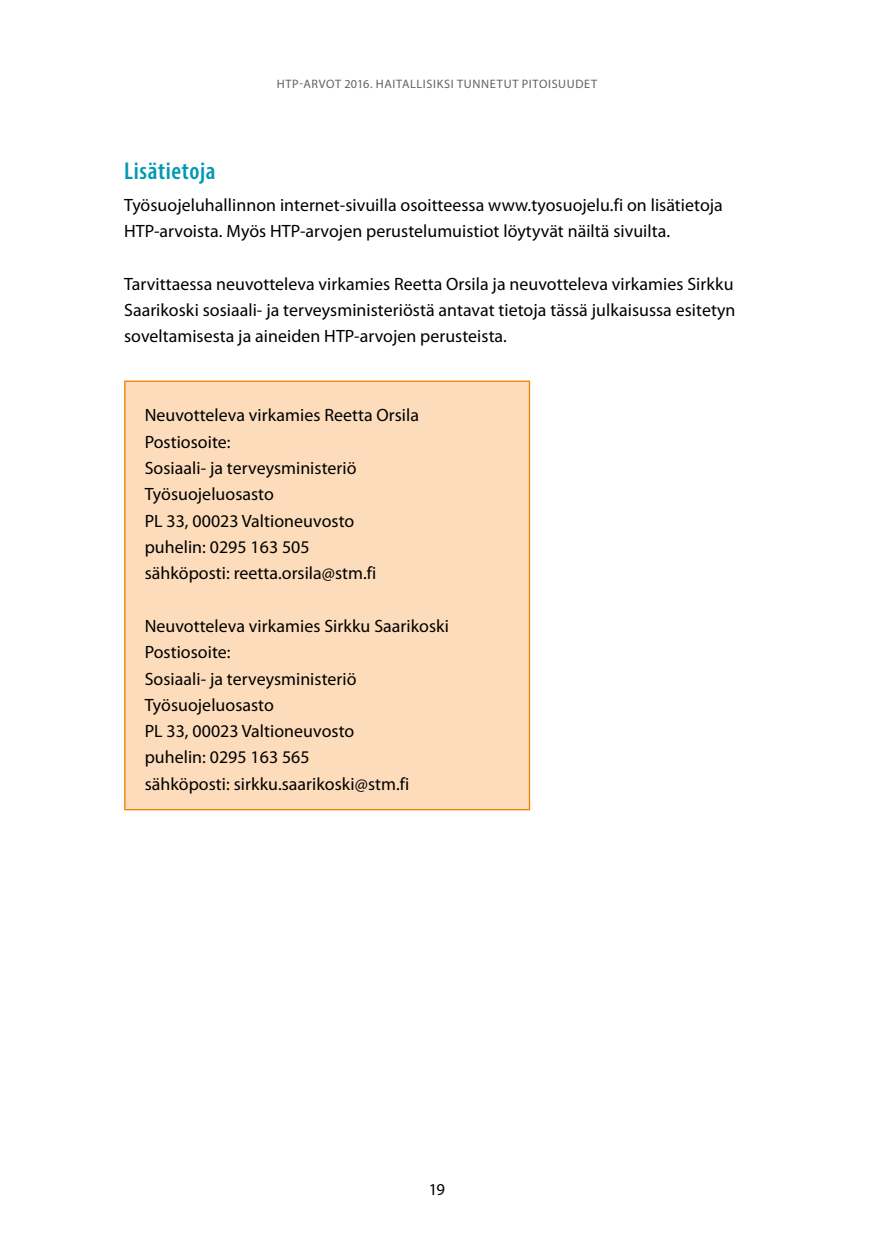
<style>
.page{position:relative;width:874px;height:1241px;background:#fff}
.page>*{position:absolute;margin:0;border:0;box-sizing:border-box;transform-origin:0 0}
.Otsikko_3{font:600 condensed 24.5px "Myriad Pro";letter-spacing:.025em;color:#0099b1}
._01_Leipä_1__kpl_ei{font:17.85px/26.2px "Myriad Pro";letter-spacing:.005em;color:#000}
.t1{font:16.62px "Myriad Pro";color:#000}
.t2{font:12.25px "Myriad Pro";letter-spacing:.05em;color:#636362}
</style>
<div class="page">
<div style="left:125px;top:381px;width:404px;height:428px;background:#fcdcba"></div>
<hr style="left:124px;top:380px;width:406px;height:2px;background:#ef8100">
<hr style="left:124px;top:382px;width:1px;height:426px;background:#ef8100">
<hr style="left:528px;top:382px;width:2px;height:426px;background:#ef8100">
<hr style="left:124px;top:808px;width:406px;height:2px;background:#ef8100">
<p class="t2" style="left:276px;top:77px;width:322px">HTP-ARVOT 2016. HAITALLISIKSI TUNNETUT PITOISUUDET</p>
<p class="Otsikko_3" style="left:124px;top:156px;width:93px">Lisätietoja</p>
<p class="_01_Leipä_1__kpl_ei" style="left:124px;top:192px;width:600px">Työsuojeluhallinnon internet-sivuilla osoitteessa www.tyosuojelu.fi on lisätietoja<br>HTP-arvoista. Myös HTP-arvojen perustelumuistiot löytyvät näiltä sivuilta.</p>
<p class="_01_Leipä_1__kpl_ei" style="left:124px;top:271px;width:612px;text-align:justify">Tarvittaessa neuvotteleva virkamies Reetta Orsila ja neuvotteleva virkamies Sirkku Saarikoski sosiaali- ja terveysministeriöstä antavat tietoja tässä julkaisussa esitetyn soveltamisesta ja aineiden HTP-arvojen perusteista.</p>
<p class="_01_Leipä_1__kpl_ei" style="left:145px;top:402px;width:276px">Neuvotteleva virkamies Reetta Orsila</p>
<p class="_01_Leipä_1__kpl_ei" style="left:145px;top:429px;width:87px">Postiosoite:</p>
<p class="_01_Leipä_1__kpl_ei" style="left:145px;top:455px;width:213px">Sosiaali- ja terveysministeriö</p>
<p class="_01_Leipä_1__kpl_ei" style="left:145px;top:481px;width:131px">Työsuojeluosasto</p>
<p class="_01_Leipä_1__kpl_ei" style="left:145px;top:507px;width:211px">PL 33, 00023 Valtioneuvosto</p>
<p class="_01_Leipä_1__kpl_ei" style="left:145px;top:534px;width:166px">puhelin: 0295 163 505</p>
<p class="_01_Leipä_1__kpl_ei" style="left:145px;top:560px;width:233px">sähköposti: reetta.orsila@stm.fi</p>
<p class="_01_Leipä_1__kpl_ei" style="left:145px;top:613px;width:306px">Neuvotteleva virkamies Sirkku Saarikoski</p>
<p class="_01_Leipä_1__kpl_ei" style="left:145px;top:639px;width:87px">Postiosoite:</p>
<p class="_01_Leipä_1__kpl_ei" style="left:145px;top:665px;width:213px">Sosiaali- ja terveysministeriö</p>
<p class="_01_Leipä_1__kpl_ei" style="left:145px;top:692px;width:131px">Työsuojeluosasto</p>
<p class="_01_Leipä_1__kpl_ei" style="left:145px;top:718px;width:211px">PL 33, 00023 Valtioneuvosto</p>
<p class="_01_Leipä_1__kpl_ei" style="left:145px;top:744px;width:166px">puhelin: 0295 163 565</p>
<p class="_01_Leipä_1__kpl_ei" style="left:145px;top:771px;width:266px">sähköposti: sirkku.saarikoski@stm.fi</p>
<p class="t1" style="left:428px;top:1179px;width:18px">19</p>
</div>
